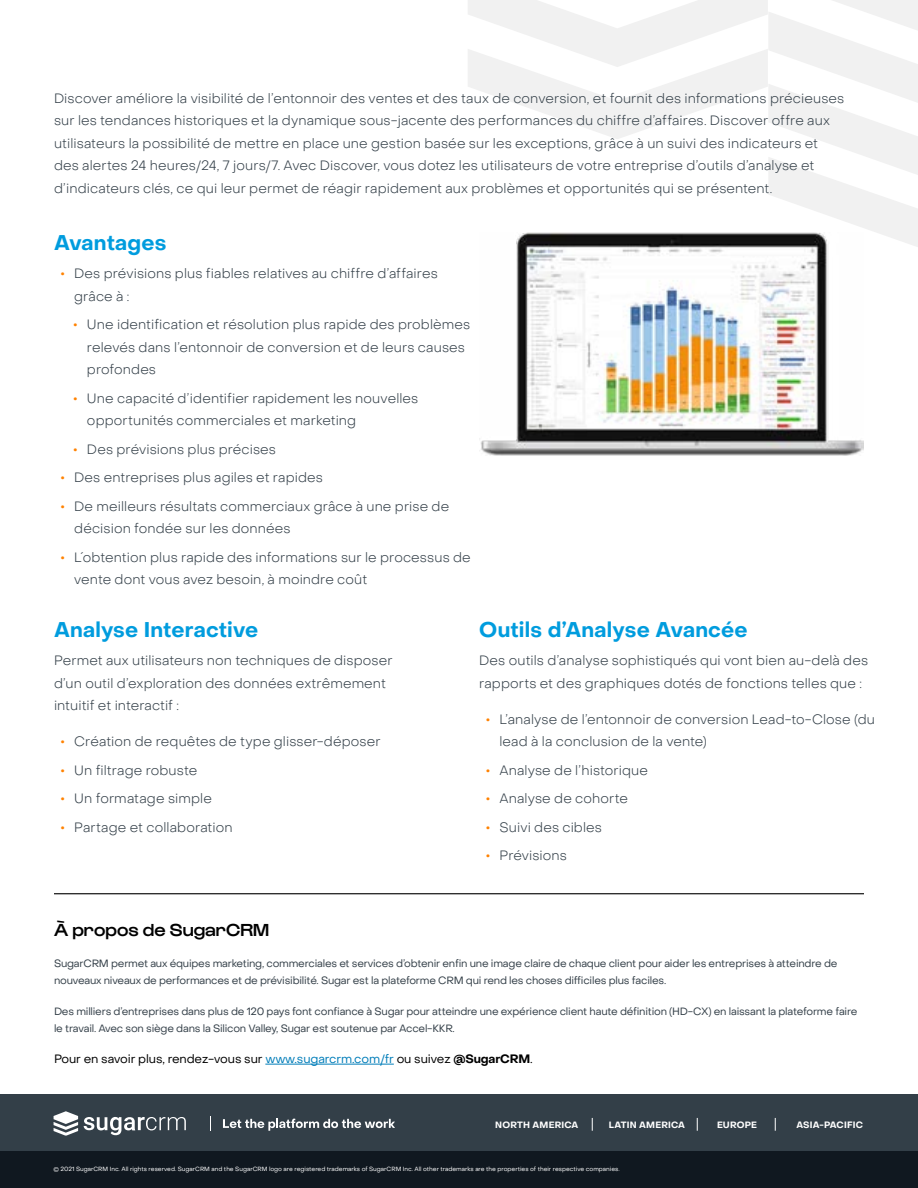
<style>
.page{position:relative;width:918px;height:1188px;background:#fff}
.page>*{position:absolute;margin:0;border:0;box-sizing:border-box;transform-origin:0 0}
.t1{font:700 21px "Object Sans";letter-spacing:.005em;color:#009cde}
.t2{font:500 18px "Gustavo";color:#000}
.t3{font:300 13.5px/22.5px "Object Sans";letter-spacing:.01em;color:#333f48}
.t4{font:12px "Object Sans";letter-spacing:-.01em;color:#000}
.t5{font:10.5px/17.4px "Object Sans";letter-spacing:-.02em;color:#333f48}
.t6{font:700 9.15px "Object Sans";letter-spacing:.02em;color:#fff}
.t7{font:700 9px "Object Sans";letter-spacing:.02em;color:#fff}
.t8{font:6px "Object Sans";color:#fff}
.s1{font-weight:700;color:#ff8200}
.s2{color:#007db9}
.s3{font-weight:700}
</style>
<div class="page">
<div style="left:0;top:1094px;width:918px;height:57px;background:#333f48"></div>
<div style="left:0;top:1151px;width:918px;height:37px;background:#101820"></div>
<svg style="left:592px;top:1118px;width:1px;height:13px"></svg>
<svg style="left:697px;top:1118px;width:1px;height:13px"></svg>
<svg style="left:775px;top:1118px;width:1px;height:13px"></svg>
<svg style="left:54px;top:1111px;width:24px;height:25px"></svg>
<svg style="left:84px;top:1117px;width:102px;height:18px"></svg>
<svg style="left:210px;top:1116px;width:1px;height:15px"></svg>
<svg style="left:223px;top:1119px;width:172px;height:12px"></svg>
<svg style="left:468px;top:0;width:450px;height:247px"></svg>
<hr style="left:265px;top:1064px;width:129px;height:1px;background:#007db9">
<hr style="left:54px;top:893px;width:810px;height:1px;background:#000">
<img style="left:479px;top:232px;width:385px;height:223px">
<p class="t3" style="left:54px;top:87px;width:792px">Discover améliore la visibilité de l’entonnoir des ventes et des taux de conversion, et fournit des informations précieuses sur les tendances historiques et la dynamique sous-jacente des performances du chiffre d’affaires. Discover offre aux utilisateurs la possibilité de mettre en place une gestion basée sur les exceptions, grâce à un suivi des indicateurs et des alertes 24 heures/24, 7 jours/7. Avec Discover, vous dotez les utilisateurs de votre entreprise d’outils d’analyse et d’indicateurs clés, ce qui leur permet de réagir rapidement aux problèmes et opportunités qui se présentent.</p>
<h1 class="t1" style="left:54px;top:229px;width:114px">Avantages</h1>
<p class="t3" style="left:74px;top:262px;width:365px;text-indent:-14px"><span class="s1">•</span> Des prévisions plus fiables relatives au chiffre d’affaires grâce à :</p>
<p class="t3" style="left:87px;top:313px;width:385px;text-indent:-14px"><span class="s1">•</span> Une identification et résolution plus rapide des problèmes relevés dans l’entonnoir de conversion et de leurs causes profondes</p>
<p class="t3" style="left:87px;top:387px;width:333px;text-indent:-14px"><span class="s1">•</span> Une capacité d’identifier rapidement les nouvelles opportunités commerciales et marketing</p>
<p class="t3" style="left:73px;top:438px;width:204px"><span class="s1">•</span> Des prévisions plus précises</p>
<p class="t3" style="left:61px;top:466px;width:264px"><span class="s1">•</span> Des entreprises plus agiles et rapides</p>
<p class="t3" style="left:74px;top:495px;width:377px;text-indent:-14px"><span class="s1">•</span> De meilleurs résultats commerciaux grâce à une prise de décision fondée sur les données</p>
<p class="t3" style="left:74px;top:546px;width:398px;text-indent:-14px"><span class="s1">•</span> L´obtention plus rapide des informations sur le processus de vente dont vous avez besoin, à moindre coût</p>
<h1 class="t1" style="left:54px;top:616px;width:206px">Analyse Interactive</h1>
<p class="t3" style="left:54px;top:649px;width:340px">Permet aux utilisateurs non techniques de disposer d’un outil d’exploration des données extrêmement intuitif et interactif :</p>
<p class="t3" style="left:61px;top:730px;width:321px"><span class="s1">•</span> Création de requêtes de type glisser-déposer</p>
<p class="t3" style="left:61px;top:759px;width:138px"><span class="s1">•</span> Un filtrage robuste</p>
<p class="t3" style="left:61px;top:787px;width:153px"><span class="s1">•</span> Un formatage simple</p>
<p class="t3" style="left:61px;top:816px;width:173px"><span class="s1">•</span> Partage et collaboration</p>
<h1 class="t1" style="left:479px;top:616px;width:270px">Outils d’Analyse Avancée</h1>
<p class="t3" style="left:479px;top:649px;width:390px">Des outils d’analyse sophistiqués qui vont bien au-delà des rapports et des graphiques dotés de fonctions telles que :</p>
<p class="t3" style="left:500px;top:708px;width:377px;text-indent:-14px"><span class="s1">•</span> L’analyse de l’entonnoir de conversion Lead-to-Close (du lead à la conclusion de la vente)</p>
<p class="t3" style="left:486px;top:759px;width:164px"><span class="s1">•</span> Analyse de l’historique</p>
<p class="t3" style="left:486px;top:787px;width:143px"><span class="s1">•</span> Analyse de cohorte</p>
<p class="t3" style="left:486px;top:816px;width:117px"><span class="s1">•</span> Suivi des cibles</p>
<p class="t3" style="left:486px;top:844px;width:83px"><span class="s1">•</span> Prévisions</p>
<h2 class="t2" style="left:54px;top:919px;width:217px">À propos de SugarCRM</h2>
<p class="t5" style="left:54px;top:954px;width:785px">SugarCRM permet aux équipes marketing, commerciales et services d’obtenir enfin une image claire de chaque client pour aider les entreprises à atteindre de nouveaux niveaux de performances et de prévisibilité. Sugar est la plateforme CRM qui rend les choses difficiles plus faciles.</p>
<p class="t5" style="left:54px;top:1003px;width:805px">Des milliers d’entreprises dans plus de 120 pays font confiance à Sugar pour atteindre une expérience client haute définition (HD-CX) en laissant la plateforme faire le travail. Avec son siège dans la Silicon Valley, Sugar est soutenue par Accel-KKR.</p>
<p class="t4" style="left:54px;top:1052px;width:480px">Pour en savoir plus, rendez-vous sur <span class="s2">www.sugarcrm.com/fr</span> ou suivez <span class="s3">@SugarCRM</span>.</p>
<p class="t7" style="left:495px;top:1119px;width:85px">NORTH AMERICA</p>
<p class="t7" style="left:609px;top:1119px;width:78px">LATIN AMERICA</p>
<p class="t7" style="left:717px;top:1119px;width:42px">EUROPE</p>
<p class="t6" style="left:797px;top:1119px;width:68px">ASIA-PACIFIC</p>
<p class="t8" style="left:54px;top:1165px;width:568px">© 2021 SugarCRM Inc. All rights reserved. SugarCRM and the SugarCRM logo are registered trademarks of SugarCRM Inc. All other trademarks are the properties of their respective companies.</p>
</div>
